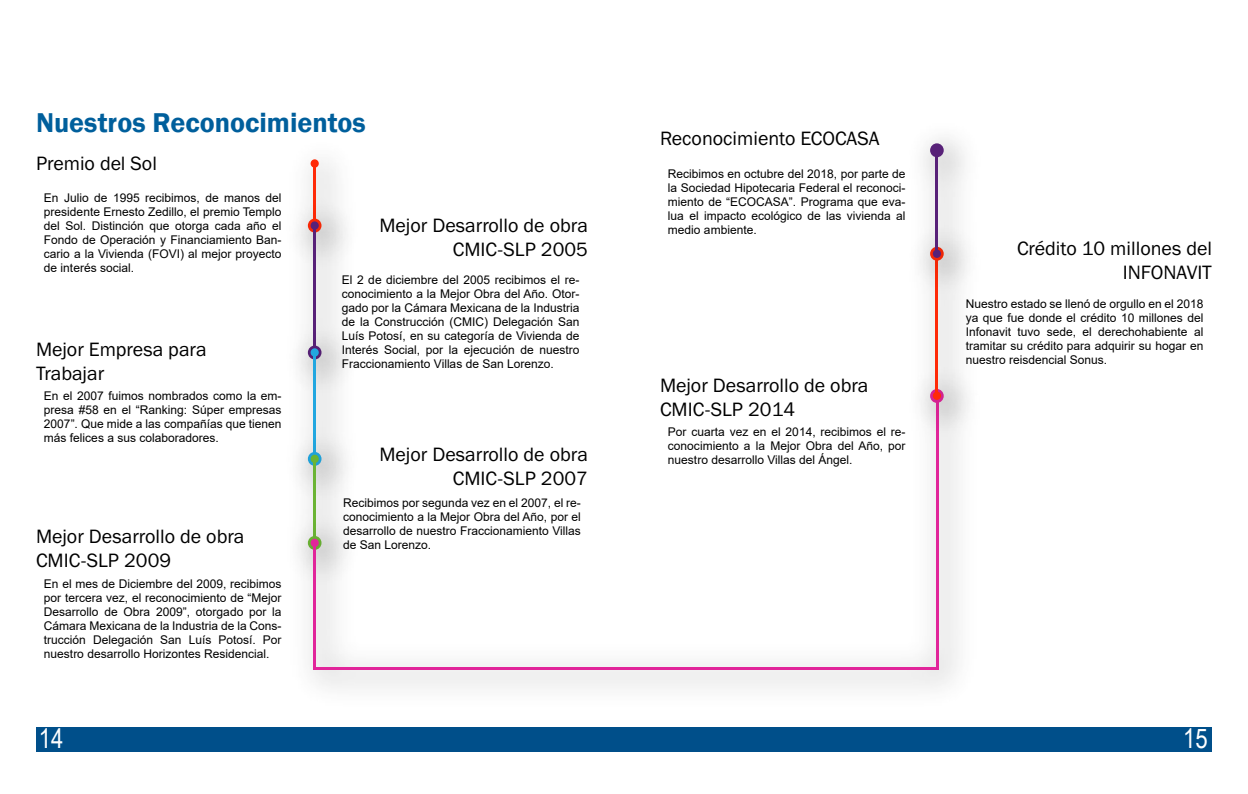
<style>
.page{position:relative;width:1248px;height:794px;background:#fff}
.page>*{position:absolute;margin:0;border:0;box-sizing:border-box;transform-origin:0 0}
.t1{font:600 28px "Franklin Gothic";color:#005f9c}
.t2{font:27px "Arial Narrow";color:#fff}
.t3{font:20px/24px "Franklin Gothic URW Boo";color:#000;text-align:right}
.t4{font:12px/14px "Arial";color:#000;text-align:justify}
</style>
<div class="page">
<svg style="left:310px;top:159px;width:9px;height:9px"></svg>
<hr style="left:313px;top:165px;width:3px;height:58px;background:#ff2a07">
<img style="left:292px;top:185px;width:62px;height:127px">
<svg style="left:310px;top:221px;width:9px;height:9px"></svg>
<hr style="left:313px;top:227px;width:3px;height:124px;background:#582178">
<img style="left:298px;top:312px;width:47px;height:41px">
<div style="left:310px;top:348px;width:9px;height:9px;background:#22a7e0;border-radius:50%"></div>
<img style="left:298px;top:353px;width:660px;height:335px">
<div style="left:310px;top:539px;width:9px;height:8px;background:#e1259a;border-radius:50%"></div>
<hr style="left:313px;top:544px;width:3px;height:124px;background:#e1259a">
<hr style="left:313px;top:667px;width:625px;height:2px;background:#e1259a">
<hr style="left:935px;top:396px;width:3px;height:273px;background:#e1259a">
<img style="left:895px;top:307px;width:74px;height:142px">
<div style="left:932px;top:391px;width:8px;height:9px;background:#ff2a07;border-radius:50%"></div>
<hr style="left:935px;top:253px;width:3px;height:141px;background:#ff2a07">
<img style="left:920px;top:138px;width:48px;height:169px">
<div style="left:932px;top:249px;width:8px;height:9px;background:#582178;border-radius:50%"></div>
<hr style="left:935px;top:147px;width:3px;height:105px;background:#582178">
<div style="left:930px;top:143px;width:13px;height:14px;background:#582178;border-radius:50%"></div>
<div style="left:36px;top:727px;width:1175px;height:24px;background:#004f8a"></div>
<h1 class="t1" style="left:36px;top:105px;width:331px">Nuestros Reconocimientos</h1>
<h3 class="t3" style="left:36px;top:150px;width:122px">Premio del Sol</h3>
<p class="t4" style="left:44px;top:191px;width:239px">En Julio de 1995 recibimos, de manos del presidente Ernesto Zedillo, el premio Templo del Sol. Distinción que otorga cada año el Fondo de Operación y Financiamiento Ban&shy;cario a la Vivienda (FOVI) al mejor proyecto de interés social.</p>
<h3 class="t3" style="left:36px;top:337px;width:172px;text-align:left">Mejor Empresa para<br>Trabajar</h3>
<p class="t4" style="left:44px;top:389px;width:239px">En el 2007 fuimos nombrados como la em&shy;presa #58 en el “Ranking: Súper empresas 2007”. Que mide a las compañías que tienen más felices a sus colaboradores.</p>
<h3 class="t3" style="left:36px;top:524px;width:210px;text-align:left">Mejor Desarrollo de obra<br>CMIC-SLP 2009</h3>
<p class="t4" style="left:44px;top:576px;width:239px">En el mes de Diciembre del 2009, recibimos por tercera vez, el reconocimiento de “Mejor Desarrollo de Obra 2009”, otorgado por la Cámara Mexicana de la Industria de la Cons&shy;trucción Delegación San Luís Potosí. Por nuestro desarrollo Horizontes Residencial.</p>
<h3 class="t3" style="left:379px;top:213px;width:210px">Mejor Desarrollo de obra<br>CMIC-SLP 2005</h3>
<p class="t4" style="left:342px;top:272px;width:239px">El 2 de diciembre del 2005 recibimos el re&shy;conocimiento a la Mejor Obra del Año. Otor&shy;gado por la Cámara Mexicana de la Industria de la Construcción (CMIC) Delegación San Luís Potosí, en su categoría de Vivienda de Interés Social, por la ejecución de nuestro Fraccionamiento Villas de San Lorenzo.</p>
<h3 class="t3" style="left:379px;top:442px;width:210px">Mejor Desarrollo de obra<br>CMIC-SLP 2007</h3>
<p class="t4" style="left:343px;top:495px;width:239px">Recibimos por segunda vez en el 2007, el re&shy;conocimiento a la Mejor Obra del Año, por el desarrollo de nuestro Fraccionamiento Villas de San Lorenzo.</p>
<h3 class="t3" style="left:660px;top:126px;width:221px">Reconocimiento ECOCASA</h3>
<p class="t4" style="left:668px;top:167px;width:239px">Recibimos en octubre del 2018, por parte de la Sociedad Hipotecaria Federal el reconoci&shy;miento de “ECOCASA”. Programa que eva&shy;lua el impacto ecológico de las vivienda al medio ambiente.</p>
<h3 class="t3" style="left:660px;top:373px;width:210px;text-align:left">Mejor Desarrollo de obra<br>CMIC-SLP 2014</h3>
<p class="t4" style="left:668px;top:425px;width:239px">Por cuarta vez en el 2014, recibimos el re&shy;conocimiento a la Mejor Obra del Año, por nuestro desarrollo Villas del Ángel.</p>
<h3 class="t3" style="left:1016px;top:236px;width:196px">Crédito 10 millones del<br>INFONAVIT</h3>
<p class="t4" style="left:965px;top:297px;width:239px">Nuestro estado se llenó de orgullo en el 2018 ya que fue donde el crédito 10 millones del Infonavit tuvo sede, el derechohabiente al tramitar su crédito para adquirir su hogar en nuestro reisdencial Sonus.</p>
<h2 class="t2" style="left:39px;top:719px;width:26px">14</h2>
<h2 class="t2" style="left:1182px;top:719px;width:26px">15</h2>
</div>
